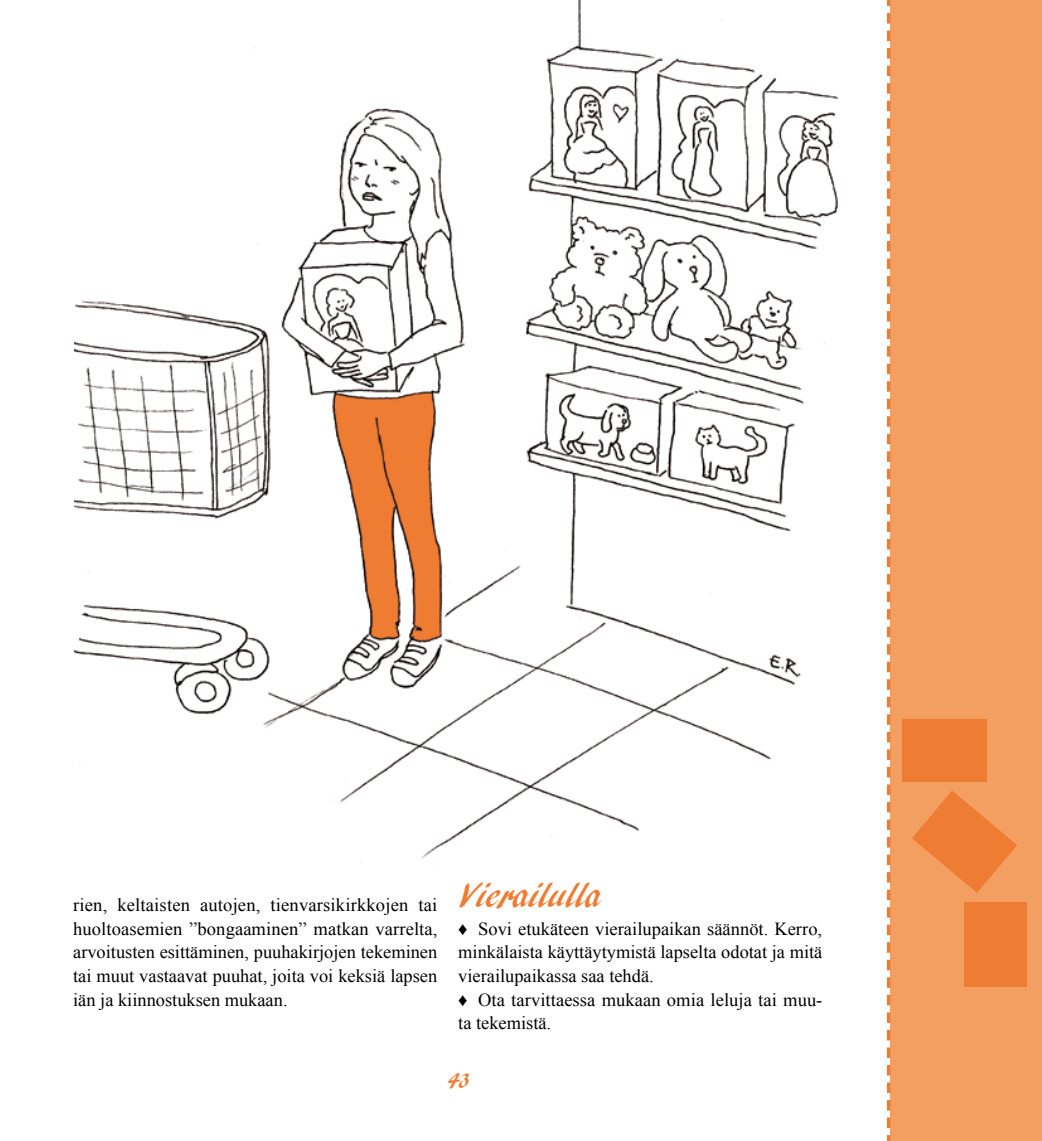
<style>
.page{position:relative;width:1042px;height:1141px;background:#fff}
.page>*{position:absolute;margin:0;border:0;box-sizing:border-box;transform-origin:0 0}
.t1{font:35px "ARBLANCA";color:#ee7c32}
.t2{font:22.75px "ARBLANCA";color:#ee7c32}
.t3{font:18.38px/23.6px "Times New Roman";color:#000;text-align:justify}
</style>
<div class="page">
<svg style="left:886px;top:0;width:156px;height:1141px"></svg>
<svg style="left:912px;top:790px;width:105px;height:103px;background:#f18d4a"></svg>
<div style="left:964px;top:902px;width:63px;height:85px;background:#ee7c32"></div>
<div style="left:902px;top:719px;width:85px;height:62px;background:#ee7c32"></div>
<img style="left:74px;top:0;width:765px;height:865px">
<p class="t3" style="left:73px;top:893px;width:366px">rien, keltaisten autojen, tienvarsikirkkojen tai huoltoasemien ”bongaaminen” matkan varrelta, arvoitusten esittäminen, puuhakirjojen tekeminen tai muut vastaavat puuhat, joita voi keksiä lapsen iän ja kiinnostuksen mukaan.</p>
<h1 class="t1" style="left:458px;top:876px;width:144px">Vierailulla</h1>
<p class="t3" style="left:458px;top:916px;width:366px;text-align:left">♦ Sovi etukäteen vierailupaikan säännöt. Kerro, minkälaista käyttäytymistä lapselta odotat ja mitä vierailupaikassa saa tehdä.<br>♦ Ota tarvittaessa mukaan omia leluja tai muu&shy;ta tekemistä.</p>
<p class="t2" style="left:448px;top:1068px;width:23px">43</p>
</div>
